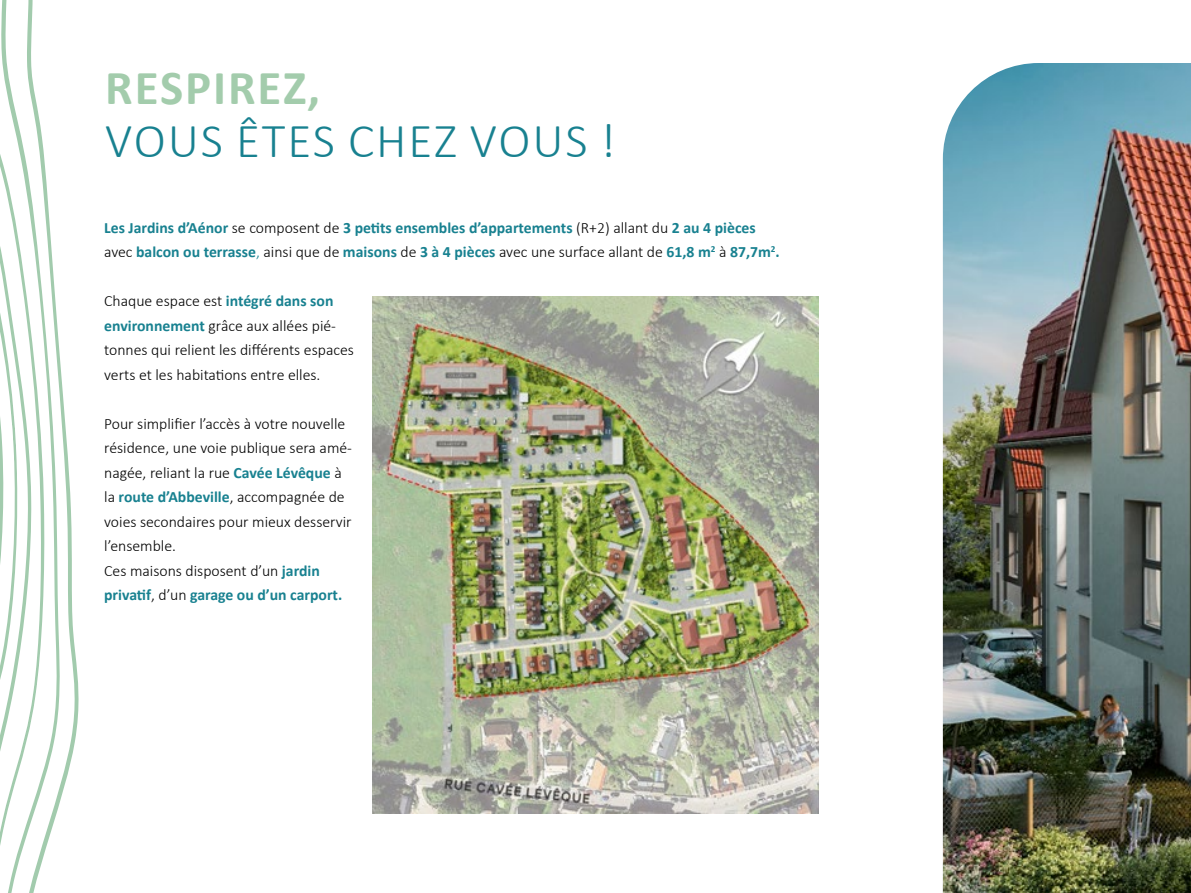
<style>
.page{position:relative;width:1191px;height:893px;background:#fff}
.page>*{position:absolute;margin:0;border:0;box-sizing:border-box;transform-origin:0 0}
.t1{font:300 49px "Calibri";letter-spacing:.04em;color:#188190}
.t2{font:700 49px "Calibri";letter-spacing:.04em;color:#a3ccac}
.t3{font:300 15.75px/24.5px "Calibri";color:#000}
.t4{font:700 15.75px/24.5px "Calibri";color:#188190}
.s1{font-weight:300;color:#000}
.s2{font-weight:300}
.s3{font-weight:700;color:#188190}
</style>
<div class="page">
<hr style="left:1190px;top:0;width:1px;height:893px;background:#188190">
<img style="left:943px;top:63px;width:248px;height:830px">
<svg style="left:62px;top:385px;width:17px;height:409px"></svg>
<svg style="left:45px;top:168px;width:17px;height:683px"></svg>
<svg style="left:0;top:0;width:45px;height:893px"></svg>
<img style="left:372px;top:296px;width:446px;height:517px">
<h1 class="t2" style="left:105px;top:53px;width:216px">RESPIREZ,</h1>
<h1 class="t1" style="left:105px;top:110px;width:512px">VOUS ÊTES CHEZ VOUS !</h1>
<p class="t4" style="left:104px;top:214px;width:677px">Les Jardins d’Aénor <span class="s1">se composent de</span> 3 petits ensembles d’appartements <span class="s1">(R+2) allant du</span> 2 au 4 pièces <span class="s1">avec</span> balcon ou terrasse<span class="s2">,</span> <span class="s1">ainsi que de</span> maisons <span class="s1">de</span> 3 à 4 pièces <span class="s1">avec une surface allant de</span> 61,8 m<sup>2</sup> <span class="s1">à</span> 87,7m<sup>2</sup>.</p>
<p class="t3" style="left:104px;top:288px;width:251px">Chaque espace est <span class="s3">intégré dans son environnement</span> grâce aux allées pié&shy;tonnes qui relient les différents espaces verts et les habitations entre elles.</p>
<p class="t3" style="left:104px;top:411px;width:249px">Pour simplifier l’accès à votre nouvelle résidence, une voie publique sera amé&shy;nagée, reliant la rue <span class="s3">Cavée Lévêque</span> à la <span class="s3">route d’Abbeville</span>, accompagnée de voies secondaires pour mieux desservir l’ensemble.<br>Ces maisons disposent d’un <span class="s3">jardin privatif</span>, d’un <span class="s3">garage ou d’un carport.</span></p>
</div>
